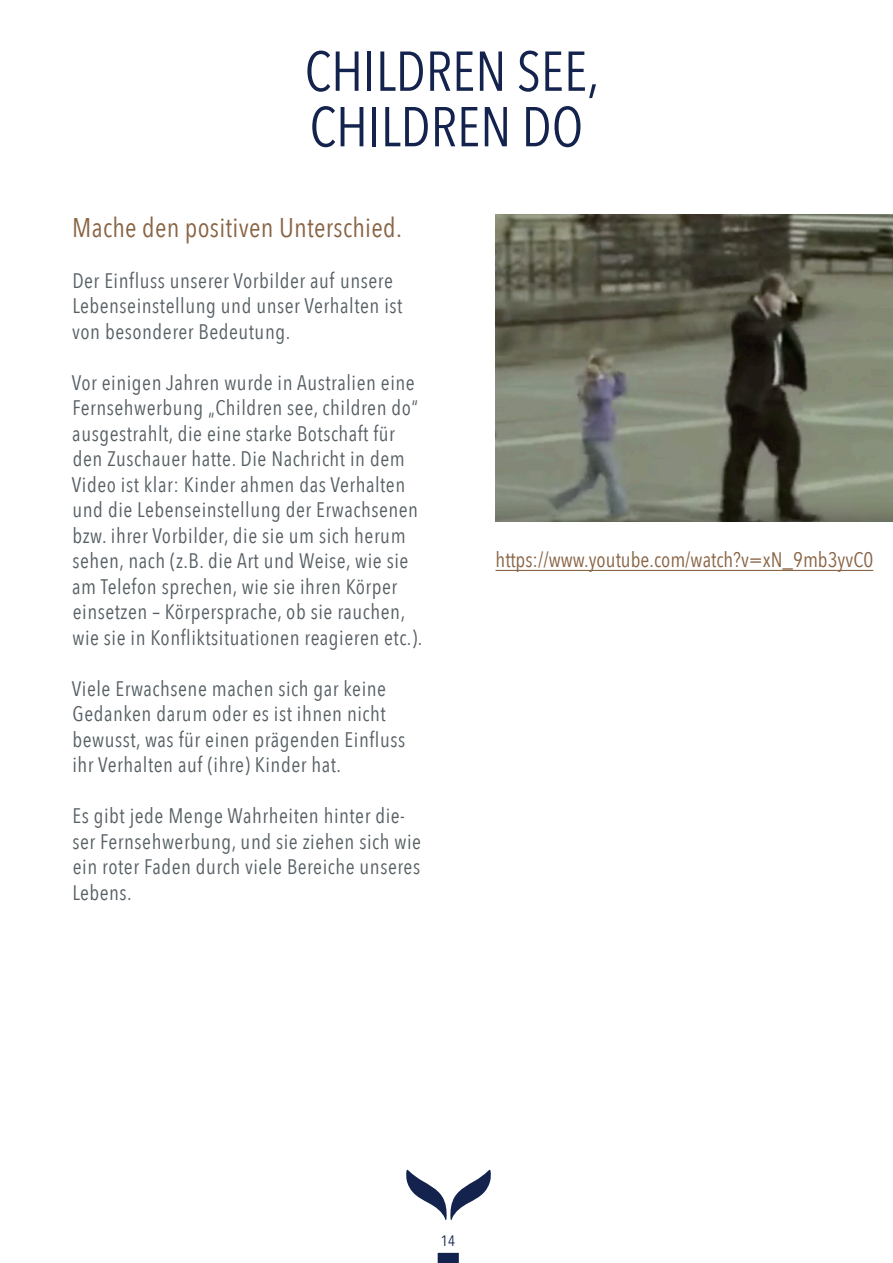
<style>
.page{position:relative;width:893px;height:1263px;background:#fff}
.page>*{position:absolute;margin:0;border:0;box-sizing:border-box;transform-origin:0 0}
.t1{font:55.5px/55.5px "Avenir Next Condensed";color:#14234e}
.t2{font:27px "Avenir Next Condensed";letter-spacing:.01em;color:#896445}
.t3{font:21px/25.5px "Avenir Next Condensed";letter-spacing:.025em;color:#576065}
.t4{font:21px "Avenir Next Condensed";color:#896445}
.t5{font:15px "Avenir Next Condensed";color:#14234e}
</style>
<div class="page">
<svg style="left:406px;top:1169px;width:85px;height:51px"></svg>
<div style="left:438px;top:1253px;width:21px;height:10px;background:#14234e"></div>
<hr style="left:496px;top:570px;width:377px;height:1px;background:#896445">
<img style="left:495px;top:215px;width:398px;height:307px">
<h1 class="t1" style="left:305px;top:41px;width:296px">CHILDREN SEE,<br>CHILDREN DO</h1>
<p class="t2" style="left:72px;top:204px;width:331px">Mache den positiven Unterschied.</p>
<p class="t3" style="left:72px;top:267px;width:332px">Der Einfluss unserer Vorbilder auf unsere<br>Lebenseinstellung und unser Verhalten ist von besonderer Bedeutung.</p>
<p class="t3" style="left:72px;top:369px;width:352px">Vor einigen Jahren wurde in Australien eine Fernsehwerbung „Children see, children do“ ausgestrahlt, die eine starke Botschaft für den Zuschauer hatte. Die Nachricht in dem Video ist klar: Kinder ahmen das Verhalten und die Lebenseinstellung der Erwachsenen bzw. ihrer Vorbilder, die sie um sich herum sehen, nach (z.B. die Art und Weise, wie sie am Telefon sprechen, wie sie ihren Körper einsetzen – Körpersprache, ob sie rauchen, wie sie in Konfliktsituationen reagieren etc.).</p>
<p class="t3" style="left:72px;top:675px;width:335px">Viele Erwachsene machen sich gar keine Gedanken darum oder es ist ihnen nicht bewusst, was für einen prägenden Einfluss ihr Verhalten auf (ihre) Kinder hat.</p>
<p class="t3" style="left:72px;top:802px;width:350px">Es gibt jede Menge Wahrheiten hinter die&shy;ser Fernsehwerbung, und sie ziehen sich wie ein roter Faden durch viele Bereiche unseres Lebens.</p>
<p class="t4" style="left:496px;top:542px;width:379px">https://www.youtube.com/watch?v=xN_9mb3yvC0</p>
<p class="t5" style="left:441px;top:1228px;width:16px">14</p>
</div>
